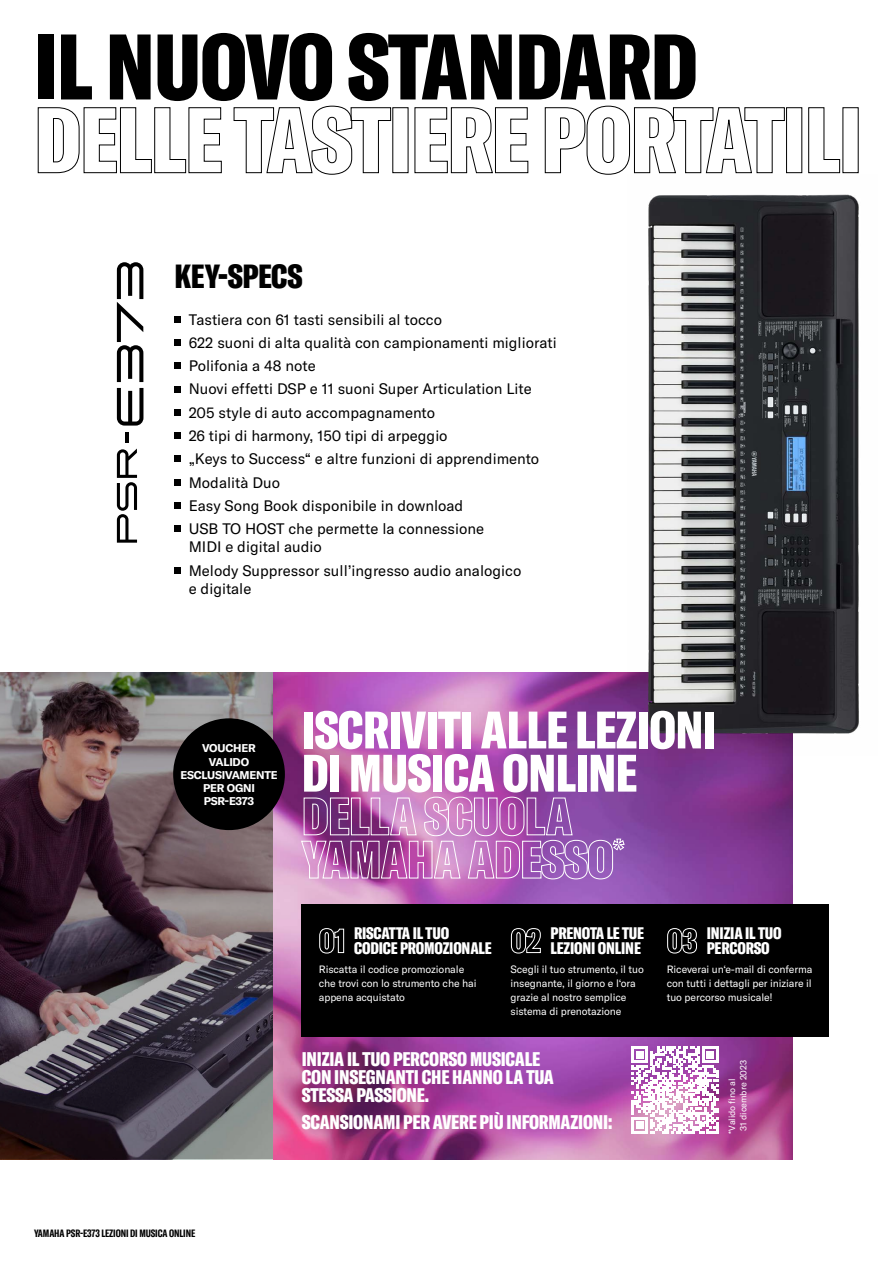
<style>
.page{position:relative;width:893px;height:1263px;background:#fff}
.page>*{position:absolute;margin:0;border:0;box-sizing:border-box;transform-origin:0 0}
.t1{font:900 extra-condensed 91.5px/73.2px "GT America Y";letter-spacing:-.015em;color:#000}
.t2{font:900 extra-condensed 51.9px/43.2px "GT America Y";letter-spacing:-.01em;color:#fff}
.t3{font:900 extra-condensed 33px "GT America Y";letter-spacing:-.01em;color:#000}
.t4{font:900 extra-condensed 19.5px/18px "GT America Y";letter-spacing:-.01em;color:#fff}
.t5{font:900 extra-condensed 16.5px/15px "GT America Y";letter-spacing:-.01em;color:#fff;text-align:right}
.t6{font:15px/23.2px "GT America Y";color:#000}
.t7{font:700 11.1px/13px "GT America Y";letter-spacing:-.02em;color:#fff;text-align:center}
.t8{font:10.5px/14.2px "GT America Y";letter-spacing:-.01em;color:#fff}
.t9{font:700 extra-condensed 10.5px "GT America Y";letter-spacing:-.01em;color:#000}
.t10{font:9px/11.2px "GT America Y";letter-spacing:-.01em;color:#fff}
.s1{font-size:33px}
</style>
<div class="page">
<img style="left:272px;top:672px;width:521px;height:487px">
<svg style="left:631px;top:1046px;width:87px;height:87px"></svg>
<img style="left:627px;top:194px;width:232px;height:561px">
<svg style="left:0;top:672px;width:272px;height:487px;background:#584b53"></svg>
<div style="left:302px;top:905px;width:527px;height:132px;background:#000"></div>
<svg style="left:117px;top:432px;width:20px;height:111px"></svg>
<svg style="left:117px;top:388px;width:26px;height:38px"></svg>
<svg style="left:117px;top:262px;width:26px;height:120px"></svg>
<div style="left:174px;top:316px;width:7px;height:6px;background:#000"></div>
<div style="left:174px;top:339px;width:7px;height:7px;background:#000"></div>
<div style="left:174px;top:362px;width:7px;height:7px;background:#000"></div>
<div style="left:174px;top:386px;width:7px;height:6px;background:#000"></div>
<div style="left:174px;top:409px;width:7px;height:6px;background:#000"></div>
<div style="left:174px;top:432px;width:7px;height:7px;background:#000"></div>
<div style="left:174px;top:456px;width:7px;height:6px;background:#000"></div>
<div style="left:174px;top:479px;width:7px;height:6px;background:#000"></div>
<div style="left:174px;top:502px;width:7px;height:7px;background:#000"></div>
<div style="left:174px;top:526px;width:7px;height:6px;background:#000"></div>
<div style="left:174px;top:567px;width:7px;height:6px;background:#000"></div>
<div style="left:173px;top:718px;width:112px;height:112px;background:#000;border-radius:50%"></div>
<h1 class="t1" style="left:34px;top:30px;width:830px">IL NUOVO STANDARD<br>DELLE TASTIERE PORTATILI</h1>
<h3 class="t3" style="left:174px;top:256px;width:129px">KEY-SPECS</h3>
<p class="t6" style="left:189px;top:308px;width:369px">Tastiera con 61 tasti sensibili al tocco<br>622 suoni di alta qualità con campionamenti migliorati Polifonia a 48 note<br>Nuovi effetti DSP e 11 suoni Super Articulation Lite 205 style di auto accompagnamento<br>26 tipi di harmony, 150 tipi di arpeggio<br>„Keys to Success“ e altre funzioni di apprendimento Modalità Duo<br>Easy Song Book disponibile in download<br>USB TO HOST che permette la connessione</p>
<p class="t6" style="left:189px;top:535px;width:334px">MIDI e digital audio<br>Melody Suppressor sull’ingresso audio analogico</p>
<p class="t6" style="left:189px;top:577px;width:64px">e digitale</p>
<p class="t7" style="left:180px;top:742px;width:99px">VOUCHER<br>VALIDO<br>ESCLUSIVAMENTE<br>PER OGNI<br>PSR-E373</p>
<h2 class="t2" style="left:302px;top:708px;width:416px">ISCRIVITI ALLE LEZIONI<br>DI MUSICA ONLINE<br>DELLA SCUOLA<br>YAMAHA ADESSO<sup>*</sup></h2>
<p class="t5" style="left:319px;top:925px;width:174px;text-align:center">RISCATTA IL TUO<br><span class="s1">01</span> CODICE PROMOZIONALE</p>
<p class="t5" style="left:667px;top:925px;width:117px;text-align:left;text-indent:40px">INIZIA IL TUO<br><span class="s1">03</span> PERCORSO</p>
<p class="t8" style="left:319px;top:962px;width:159px">Riscatta il codice promozionale che trovi con lo strumento che hai appena acquistato</p>
<p class="t8" style="left:510px;top:962px;width:135px">Scegli il tuo strumento, il tuo insegnante, il giorno e l‘ora grazie al nostro semplice sistema di prenotazione</p>
<p class="t8" style="left:667px;top:962px;width:147px;text-align:justify">Riceverai un‘e-mail di conferma con tutti i dettagli per iniziare il tuo percorso musicale!</p>
<p class="t5" style="left:510px;top:925px;width:135px">PRENOTA LE TUE<br><span class="s1">02</span> LEZIONI ONLINE</p>
<h3 class="t4" style="left:302px;top:1050px;width:253px">INIZIA IL TUO PERCORSO MUSICALE<br>CON INSEGNANTI CHE HANNO LA TUA<br>STESSA PASSIONE.</h3>
<h3 class="t4" style="left:302px;top:1113px;width:312px">SCANSIONAMI PER AVERE PIÙ INFORMAZIONI:</h3>
<p class="t10" style="left:726px;top:1131px;width:72px;text-indent:-3px;rotate:-90deg">*Valido fino al<br>31 dicembre 2023</p>
<p class="t9" style="left:34px;top:1227px;width:163px">YAMAHA PSR-E373 LEZIONI DI MUSICA ONLINE</p>
</div>
